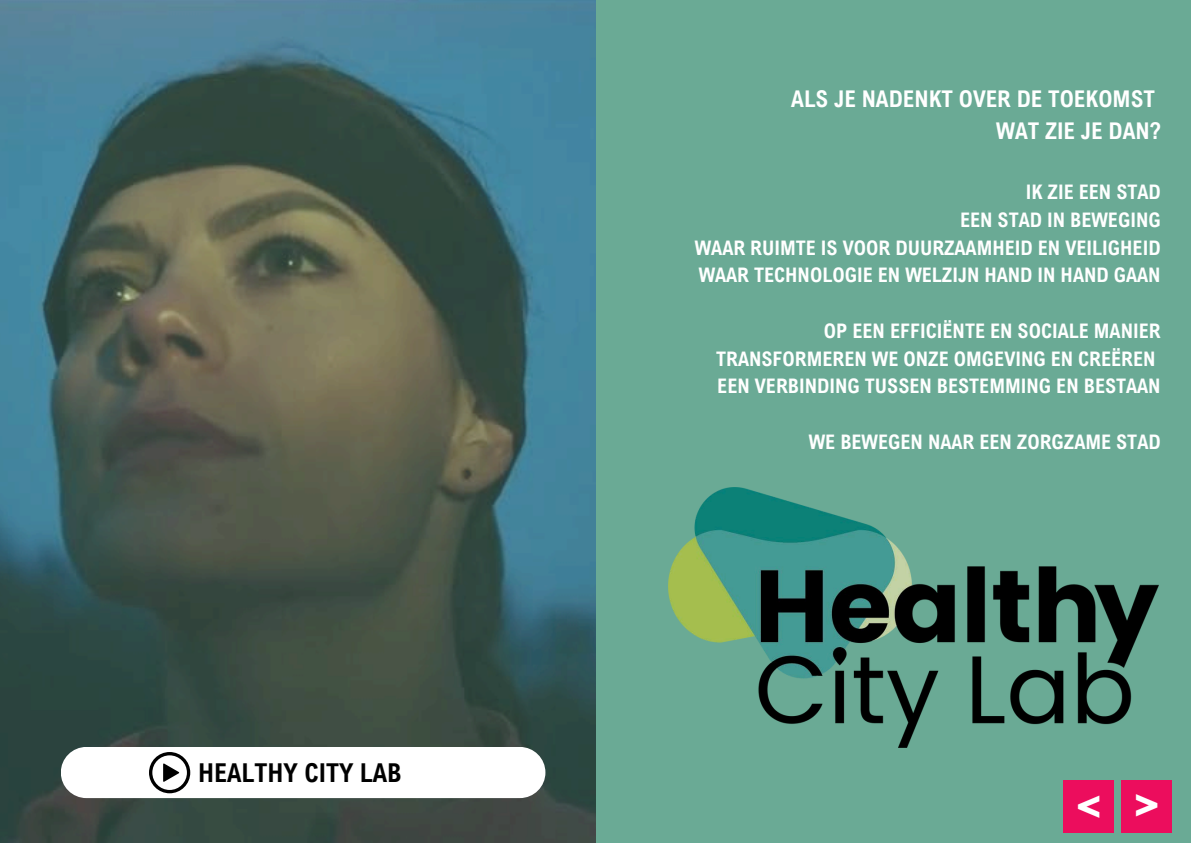
<style>
.page{position:relative;width:1191px;height:843px;background:#fff}
.page>*{position:absolute;margin:0;border:0;box-sizing:border-box;transform-origin:0 0}
.t1{font:700 42px "Avenir Next Arabic";color:#fff}
.t2{font:700 26px "Arial Nova Cond";color:#000}
.t3{font:700 23.1px/32.2px "Arial Nova Cond";color:#fff;text-align:right}
.t4{font:700 20.1px "Arial Nova Cond";color:#fff}
</style>
<div class="page">
<div style="left:0;top:0;width:1190px;height:842px;background:#6aaa95"></div>
<img style="left:0;top:0;width:595px;height:842px">
<img style="left:668px;top:487px;width:489px;height:260px">
<div style="left:61px;top:746px;width:484px;height:51px;background:#fff;border-radius:26px"></div>
<svg style="left:149px;top:752px;width:41px;height:41px"></svg>
<div style="left:1121px;top:780px;width:51px;height:52px;background:#ec0d5d"></div>
<div style="left:1063px;top:780px;width:50px;height:52px;background:#ec0d5d"></div>
<p class="t2" style="left:198px;top:756px;width:205px">HEALTHY CITY LAB</p>
<p class="t3" style="left:791px;top:82px;width:371px">ALS JE NADENKT OVER DE TOEKOMST<br>WAT ZIE JE DAN?</p>
<h1 class="t4" style="left:1025px;top:179px;width:136px">IK ZIE EEN STAD</h1>
<h2 class="t4" style="left:959px;top:207px;width:202px">EEN STAD IN BEWEGING</h2>
<p class="t4" style="left:694px;top:235px;width:467px">WAAR RUIMTE IS VOOR DUURZAAMHEID EN VEILIGHEID</p>
<p class="t4" style="left:698px;top:262px;width:463px">WAAR TECHNOLOGIE EN WELZIJN HAND IN HAND GAAN</p>
<p class="t4" style="left:823px;top:318px;width:338px">OP EEN EFFICIËNTE EN SOCIALE MANIER</p>
<p class="t4" style="left:716px;top:346px;width:441px">TRANSFORMEREN WE ONZE OMGEVING EN CREËREN</p>
<p class="t4" style="left:717px;top:373px;width:445px">EEN VERBINDING TUSSEN BESTEMMING EN BESTAAN</p>
<p class="t4" style="left:808px;top:429px;width:353px">WE BEWEGEN NAAR EEN ZORGZAME STAD</p>
<p class="t1" style="left:1102px;top:832px;width:29px;rotate:-180deg">&gt;</p>
<p class="t1" style="left:1132px;top:779px;width:29px">&gt;</p>
</div>
